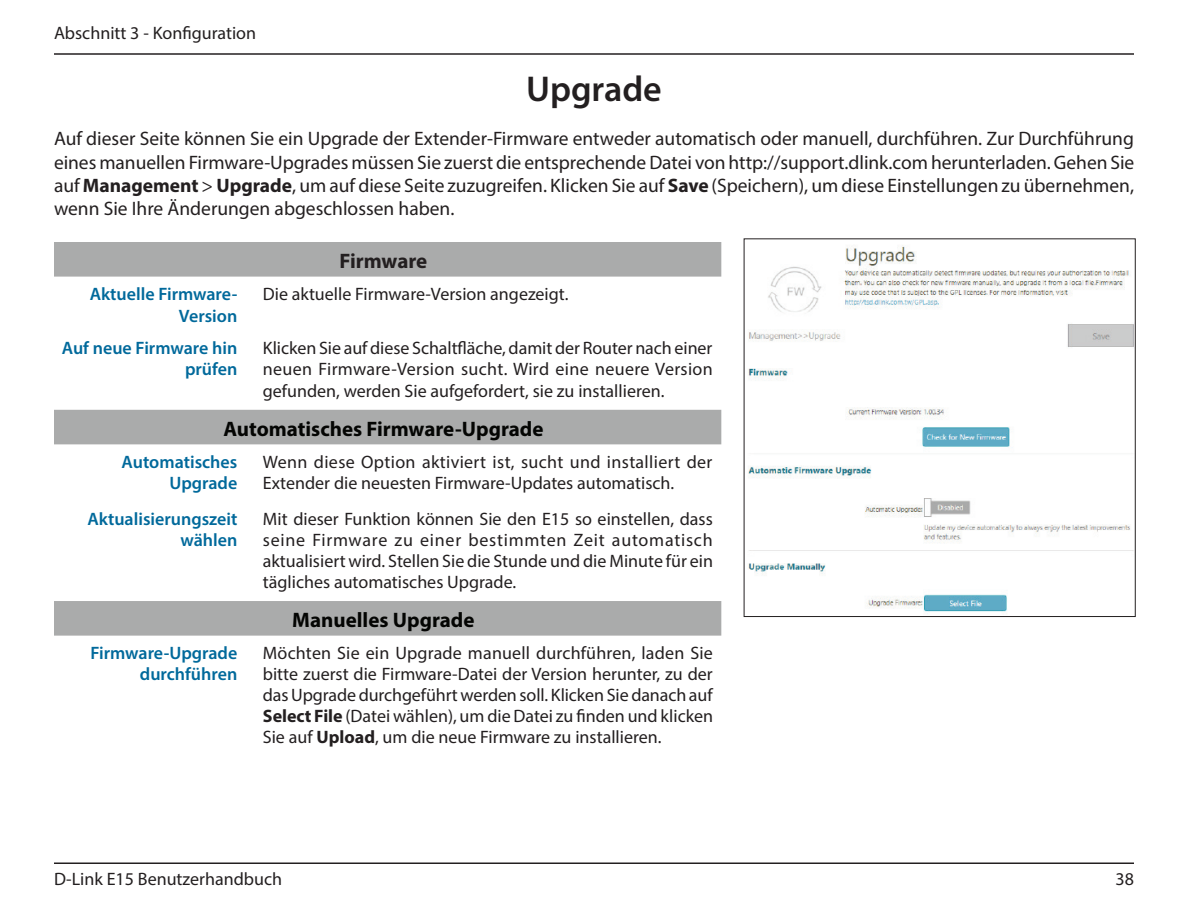
<style>
.page{position:relative;width:1188px;height:918px;background:#fff}
.page>*{position:absolute;margin:0;border:0;box-sizing:border-box;transform-origin:0 0}
.t1{font:600 36px "Myriad Pro";color:#231f20}
.t2{font:700 21px "Myriad Pro";color:#040503}
.t3{font:700 21px "Myriad Pro";letter-spacing:-.005em;color:#231f20}
.t4{font:19.5px/23.4px "Myriad Pro";color:#231f20;text-align:justify}
.t5{font:18px/21px "Myriad Pro";color:#231f20;text-align:justify}
.t6{font:600 18px/21px "Myriad Pro";color:#00699b;text-align:right}
.s1{font-weight:700}
</style>
<div class="page">
<hr style="left:54px;top:53px;width:1080px;height:2px;background:#231f20">
<hr style="left:54px;top:862px;width:1080px;height:2px;background:#231f20">
<svg style="left:54px;top:242px;width:667px;height:394px"></svg>
<img style="left:748px;top:245px;width:386px;height:369px">
<div style="left:744px;top:238px;width:392px;height:379px;border:1px solid #231f20"></div>
<p class="t5" style="left:54px;top:22px;width:204px">Abschnitt 3 - Konfiguration</p>
<h1 class="t1" style="left:526px;top:66px;width:137px">Upgrade</h1>
<p class="t4" style="left:54px;top:127px;width:1082px">Auf dieser Seite können Sie ein Upgrade der Extender-Firmware entweder automatisch oder manuell, durchführen. Zur Durchführung eines manuellen Firmware-Upgrades müssen Sie zuerst die entsprechende Datei von http://support.dlink.com herunterladen. Gehen Sie auf <span class="s1">Management</span> &gt; <span class="s1">Upgrade</span>, um auf diese Seite zuzugreifen. Klicken Sie auf <span class="s1">Save</span> (Speichern), um diese Einstellungen zu übernehmen, wenn Sie Ihre Änderungen abgeschlossen haben.</p>
<p class="t3" style="left:340px;top:247px;width:89px">Firmware</p>
<p class="t6" style="left:90px;top:283px;width:149px;line-height:21.6px">Aktuelle Firmware-<br>Version</p>
<p class="t5" style="left:263px;top:283px;width:307px">Die aktuelle Firmware-Version angezeigt.</p>
<p class="t6" style="left:62px;top:337px;width:177px;line-height:21.6px">Auf neue Firmware hin prüfen</p>
<p class="t5" style="left:263px;top:337px;width:451px;line-height:21.6px">Klicken Sie auf diese Schaltfläche, damit der Router nach einer neuen Firmware-Version sucht. Wird eine neuere Version gefunden, werden Sie aufgefordert, sie zu installieren.</p>
<p class="t2" style="left:223px;top:415px;width:322px">Automatisches Firmware-Upgrade</p>
<p class="t6" style="left:122px;top:451px;width:117px">Automatisches<br>Upgrade</p>
<p class="t5" style="left:263px;top:451px;width:451px">Wenn diese Option aktiviert ist, sucht und installiert der<br>Extender die neuesten Firmware-Updates automatisch.</p>
<p class="t6" style="left:88px;top:508px;width:151px">Aktualisierungszeit wählen</p>
<p class="t5" style="left:263px;top:508px;width:452px">Mit dieser Funktion können Sie den E15 so einstellen, dass seine Firmware zu einer bestimmten Zeit automatisch aktualisiert wird. Stellen Sie die Stunde und die Minute für ein tägliches automatisches Upgrade.</p>
<p class="t2" style="left:292px;top:606px;width:184px">Manuelles Upgrade</p>
<p class="t6" style="left:90px;top:642px;width:148px">Firmware-Upgrade durchführen</p>
<p class="t5" style="left:263px;top:642px;width:452px">Möchten Sie ein Upgrade manuell durchführen, laden Sie bitte zuerst die Firmware-Datei der Version herunter, zu der das Upgrade durchgeführt werden soll. Klicken Sie danach auf <span class="s1">Select File</span> (Datei wählen), um die Datei zu finden und klicken Sie auf <span class="s1">Upload</span>, um die neue Firmware zu installieren.</p>
<p class="t5" style="left:54px;top:868px;width:230px">D-Link E15 Benutzerhandbuch</p>
<p class="t5" style="left:1116px;top:868px;width:20px">38</p>
</div>
